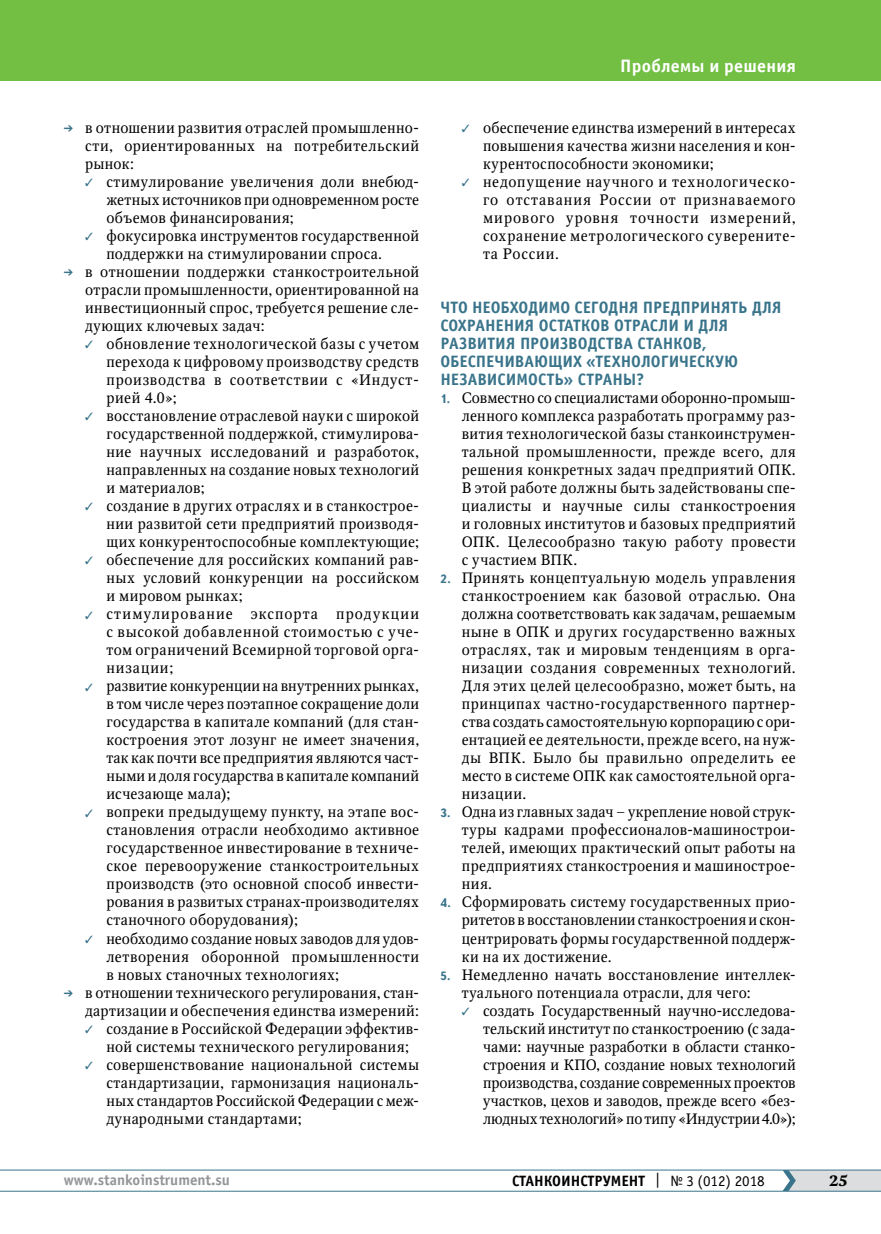
<style>
.page{position:relative;width:881px;height:1234px;background:#fff}
.page>*{position:absolute;margin:0;border:0;box-sizing:border-box;transform-origin:0 0}
.t1{font:700 18px "Officina Sans C";letter-spacing:.015em;color:#fff}
.t2{font:700 16.5px "Officina Sans C";letter-spacing:.06em;color:#39748b}
.t3{font:15px/18px "Octava";letter-spacing:.025em;color:#000;text-align:justify}
.t4{font:700 15px "Officina Sans C";color:#000}
.t5{font:700 15px "Officina Sans C";color:#939598}
.t6{font:700 15px "Octava";color:#000}
.s1{color:#39748b}
.s2{font-family:"Text Book C";font-weight:700;font-size:12px;color:#39748b}
.s3{font-weight:400}
</style>
<div class="page">
<hr style="left:0;top:1190px;width:880px;height:1px;background:#39748b">
<hr style="left:0;top:1169px;width:880px;height:1px;background:#39748b">
<svg style="left:782px;top:1169px;width:98px;height:21px;background:#cdd4d7"></svg>
<div style="left:0;top:0;width:880px;height:81px;background:#72bf44"></div>
<p class="t3" style="left:85px;top:119px;width:335px;text-indent:-21px"><span class="s1">➔</span> в отношении развития отраслей промышленно&shy;сти, ориентированных на потребительский рынок:</p>
<p class="t3" style="left:106px;top:173px;width:314px;text-indent:-21px"><span class="s1">✓</span> стимулирование увеличения доли внебюд&shy;жетных источников при одновременном росте объемов финансирования;</p>
<p class="t3" style="left:106px;top:227px;width:314px;text-indent:-21px"><span class="s1">✓</span> фокусировка инструментов государственной поддержки на стимулировании спроса.</p>
<p class="t3" style="left:85px;top:263px;width:335px;text-indent:-21px"><span class="s1">➔</span> в отношении поддержки станкостроительной отрасли промышленности, ориентированной на инвестиционный спрос, требуется решение сле&shy;дующих ключевых задач:</p>
<p class="t3" style="left:106px;top:335px;width:314px;text-indent:-21px"><span class="s1">✓</span> обновление технологической базы с учетом перехода к цифровому производству средств производства в соответствии с «Индуст&shy;рией 4.0»;</p>
<p class="t3" style="left:106px;top:407px;width:314px;text-indent:-21px"><span class="s1">✓</span> восстановление отраслевой науки с широкой государственной поддержкой, стимулирова&shy;ние научных исследований и разработок, направленных на создание новых технологий и материалов;</p>
<p class="t3" style="left:106px;top:497px;width:314px;text-indent:-21px"><span class="s1">✓</span> создание в других отраслях и в станкострое&shy;нии развитой сети предприятий производя&shy;щих конкурентоспособные комплектующие;</p>
<p class="t3" style="left:106px;top:551px;width:314px;text-indent:-21px"><span class="s1">✓</span> обеспечение для российских компаний рав&shy;ных условий конкуренции на российском и мировом рынках;</p>
<p class="t3" style="left:106px;top:605px;width:314px;text-indent:-21px"><span class="s1">✓</span> стимулирование экспорта продукции с высокой добавленной стоимостью с уче&shy;том ограничений Всемирной торговой орга&shy;низации;</p>
<p class="t3" style="left:106px;top:677px;width:314px;text-indent:-21px"><span class="s1">✓</span> развитие конкуренции на внутренних рынках, в том числе через поэтапное сокращение доли государства в капитале компаний (для стан&shy;костроения этот лозунг не имеет значения, так как почти все предприятия являются част&shy;ными и доля государства в капитале компаний исчезающе мала);</p>
<p class="t3" style="left:106px;top:803px;width:314px;text-indent:-21px"><span class="s1">✓</span> вопреки предыдущему пункту, на этапе вос&shy;становления отрасли необходимо активное государственное инвестирование в техниче&shy;ское перевооружение станкостроительных производств (это основной способ инвести&shy;рования в развитых странах-производителях станочного оборудования);</p>
<p class="t3" style="left:106px;top:929px;width:314px;text-indent:-21px"><span class="s1">✓</span> необходимо создание новых заводов для удов&shy;летворения оборонной промышленности в новых станочных технологиях;</p>
<p class="t3" style="left:64px;top:983px;width:357px;text-align:right"><span class="s1">➔</span> в отношении технического регулирования, стан&shy;дартизации и обеспечения единства измерений:</p>
<p class="t3" style="left:106px;top:1019px;width:314px;text-indent:-21px"><span class="s1">✓</span> создание в Российской Федерации эффектив&shy;ной системы технического регулирования;</p>
<p class="t3" style="left:106px;top:1055px;width:314px;text-indent:-21px"><span class="s1">✓</span> совершенствование национальной системы стандартизации, гармонизация националь&shy;ных стандартов Российской Федерации с меж&shy;дународными стандартами;</p>
<p class="t1" style="left:620px;top:56px;width:177px">Проблемы и решения</p>
<p class="t3" style="left:483px;top:119px;width:314px;text-indent:-21px"><span class="s1">✓</span> обеспечение единства измерений в интересах повышения качества жизни населения и кон&shy;курентоспособности экономики;</p>
<p class="t3" style="left:483px;top:173px;width:314px;text-indent:-21px"><span class="s1">✓</span> недопущение научного и технологическо&shy;го отставания России от признаваемого мирового уровня точности измерений, сохранение метрологического суверените&shy;та России.</p>
<p class="t2" style="left:440px;top:298px;width:10px">Что</p>
<p class="t2" style="left:472px;top:298px;width:58px">нео бходимо</p>
<p class="t2" style="left:574px;top:298px;width:35px">се годн</p>
<p class="t2" style="left:628px;top:298px;width:25px">я предприн</p>
<p class="t2" style="left:720px;top:298px;width:61px">ять для</p>
<p class="t2" style="left:440px;top:316px;width:37px">сохранени</p>
<p class="t2" style="left:524px;top:316px;width:24px">я остатков</p>
<p class="t2" style="left:614px;top:316px;width:10px">отрас</p>
<p class="t2" style="left:658px;top:316px;width:70px">ли и для</p>
<p class="t2" style="left:440px;top:334px;width:37px">развити</p>
<p class="t2" style="left:506px;top:334px;width:25px">я прои</p>
<p class="t2" style="left:560px;top:334px;width:19px">зводства</p>
<p class="t2" style="left:637px;top:334px;width:10px">станков</p>
<p class="t2" style="left:701px;top:334px;width:6px">,</p>
<p class="t2" style="left:440px;top:352px;width:29px">обеспе</p>
<p class="t2" style="left:494px;top:352px;width:22px">чиваю</p>
<p class="t2" style="left:548px;top:352px;width:189px">щих «технологическую</p>
<p class="t2" style="left:440px;top:370px;width:38px">независимост</p>
<p class="t2" style="left:554px;top:370px;width:33px">ь» стран</p>
<p class="t2" style="left:622px;top:370px;width:23px">ы?</p>
<p class="t3" style="left:461px;top:389px;width:335px;text-indent:-21px"><span class="s2">1.</span> Совместно со специалистами оборонно-промыш&shy;ленного комплекса разработать программу раз&shy;вития технологической базы станкоинструмен&shy;тальной промышленности, прежде всего, для решения конкретных задач предприятий ОПК.<br>В этой работе должны быть задействованы спе&shy;циалисты и научные силы станкостроения и головных институтов и базовых предприятий ОПК. Целесообразно такую работу провести с участием ВПК.</p>
<p class="t3" style="left:461px;top:569px;width:335px;text-indent:-21px"><span class="s2">2.</span> Принять концептуальную модель управления станкостроением как базовой отраслью. Она должна соответствовать как задачам, решаемым ныне в ОПК и других государственно важных отраслях, так и мировым тенденциям в орга&shy;низации создания современных технологий.<br>Для этих целей целесообразно, может быть, на принципах частно-государственного партнер&shy;ства создать самостоятельную корпорацию с ори&shy;ентацией ее деятельности, прежде всего, на нуж&shy;ды ВПК. Было бы правильно определить ее место в системе ОПК как самостоятельной орга&shy;низации.</p>
<p class="t3" style="left:461px;top:803px;width:335px;text-indent:-21px"><span class="s2">3.</span> Одна из главных задач – укрепление новой струк&shy;туры кадрами профессионалов-машинострои&shy;телей, имеющих практический опыт работы на предприятиях станкостроения и машинострое&shy;ния.</p>
<p class="t3" style="left:461px;top:893px;width:335px;text-indent:-21px"><span class="s2">4.</span> Сформировать систему государственных прио&shy;ритетов в восстановлении станкостроения и скон&shy;центрировать формы государственной поддерж&shy;ки на их достижение.</p>
<p class="t3" style="left:461px;top:965px;width:335px;text-indent:-21px"><span class="s2">5.</span> Немедленно начать восстановление интеллек&shy;туального потенциала отрасли, для чего:</p>
<p class="t3" style="left:483px;top:1001px;width:314px;text-indent:-21px"><span class="s1">✓</span> создать Государственный научно-исследова&shy;тельский институт по станкостроению (с зада&shy;чами: научные разработки в области станко&shy;строения и КПО, создание новых технологий производства, создание современных проектов участков, цехов и заводов, прежде всего «без&shy;людных технологий» по типу «Индустрии 4.0»);</p>
<p class="t5" style="left:64px;top:1171px;width:168px">www.stankoinstrument.su</p>
<p class="t4" style="left:512px;top:1171px;width:254px">СТАНКОИНСТРУМЕНТ <span class="s3">| № 3 (012) 2018</span></p>
<p class="t6" style="left:828px;top:1170px;width:20px">25</p>
</div>
